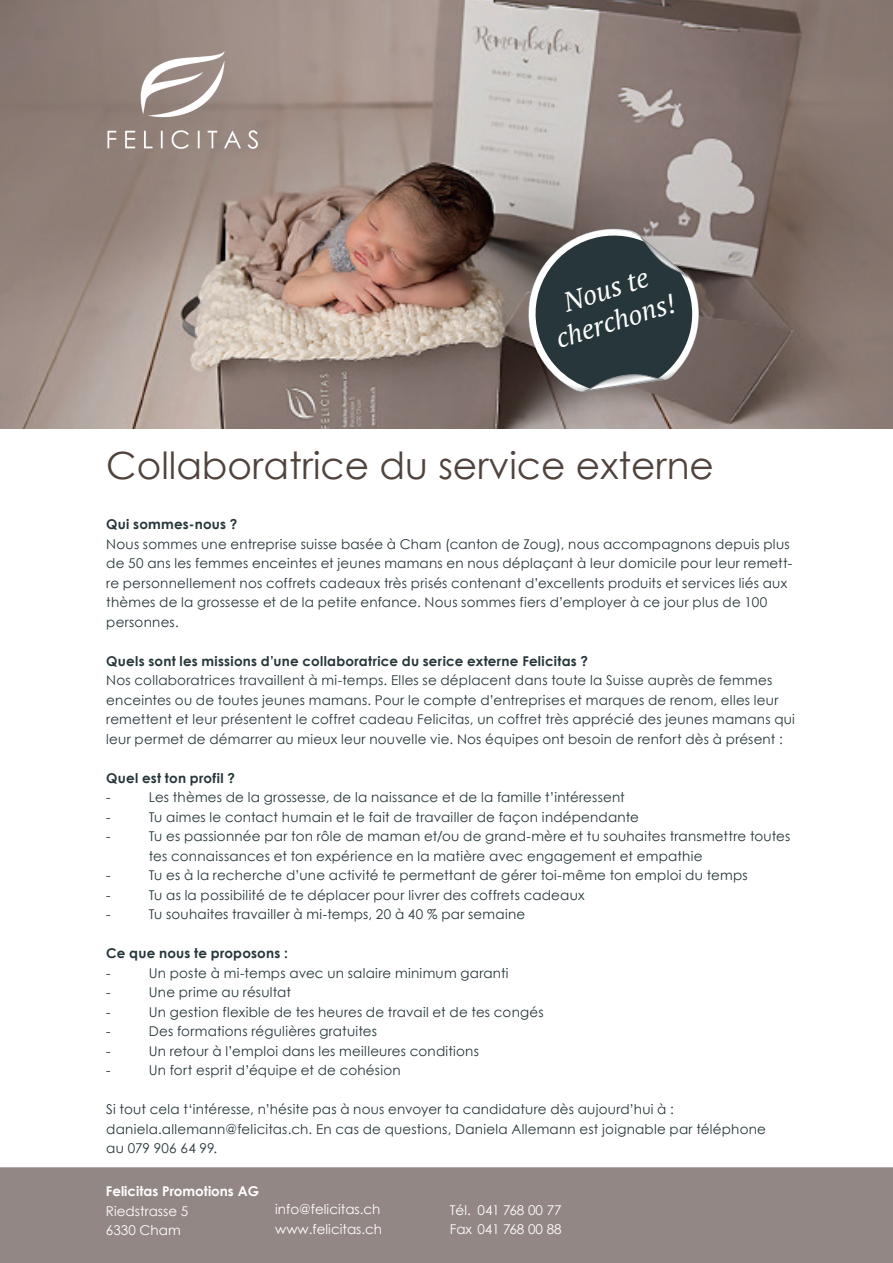
<style>
.page{position:relative;width:893px;height:1263px;background:#fff}
.page>*{position:absolute;margin:0;border:0;box-sizing:border-box;transform-origin:0 0}
.t1{font:37.5px "Century Gothic";color:#50433d}
.t2{font:italic 27px/32.4px "PT Serif";color:#fff;text-align:center}
.t3{font:13.5px/19.5px "Century Gothic";letter-spacing:.015em;color:#26363a}
.t4{font:700 13.5px "Century Gothic";letter-spacing:.015em;color:#26363a}
.t5{font:13.5px/19.5px "Century Gothic";color:#fff}
.t6{font:700 13.5px "Century Gothic";color:#fff}
</style>
<div class="page">
<div style="left:0;top:1167px;width:893px;height:96px;background:#928784"></div>
<img style="left:0;top:0;width:893px;height:428px">
<img style="left:98px;top:15px;width:170px;height:170px">
<svg style="left:522px;top:228px;width:180px;height:164px"></svg>
<h2 class="t2" style="left:542px;top:292px;width:125px;rotate:-17deg">Nous te cherchons!</h2>
<h1 class="t1" style="left:106px;top:439px;width:609px">Collaboratrice du service externe</h1>
<p class="t4" style="left:106px;top:514px;width:133px">Qui sommes-nous ?</p>
<p class="t3" style="left:106px;top:534px;width:688px">Nous sommes une entreprise suisse basée à Cham (canton de Zoug), nous accompagnons depuis plus de 50 ans les femmes enceintes et jeunes mamans en nous déplaçant à leur domicile pour leur remett&shy;re personnellement nos coffrets cadeaux très prisés contenant d’excellents produits et services liés aux thèmes de la grossesse et de la petite enfance. Nous sommes fiers d’employer à ce jour plus de 100 personnes.</p>
<p class="t4" style="left:106px;top:651px;width:483px">Quels sont les missions d’une collaboratrice du serice externe Felicitas ?</p>
<p class="t3" style="left:106px;top:670px;width:690px">Nos collaboratrices travaillent à mi-temps. Elles se déplacent dans toute la Suisse auprès de femmes enceintes ou de toutes jeunes mamans. Pour le compte d’entreprises et marques de renom, elles leur remettent et leur présentent le coffret cadeau Felicitas, un coffret très apprécié des jeunes mamans qui leur permet de démarrer au mieux leur nouvelle vie. Nos équipes ont besoin de renfort dès à présent :</p>
<p class="t4" style="left:106px;top:768px;width:130px">Quel est ton profil ?</p>
<p class="t3" style="left:106px;top:787px;width:6px">-</p>
<p class="t3" style="left:149px;top:787px;width:477px">Les thèmes de la grossesse, de la naissance et de la famille t’intéressent</p>
<p class="t3" style="left:106px;top:807px;width:6px">-</p>
<p class="t3" style="left:149px;top:807px;width:492px">Tu aimes le contact humain et le fait de travailler de façon indépendante</p>
<p class="t3" style="left:106px;top:826px;width:6px">-</p>
<p class="t3" style="left:149px;top:826px;width:643px">Tu es passionnée par ton rôle de maman et/ou de grand-mère et tu souhaites transmettre toutes tes connaissances et ton expérience en la matière avec engagement et empathie</p>
<p class="t3" style="left:106px;top:865px;width:6px">-</p>
<p class="t3" style="left:149px;top:865px;width:600px">Tu es à la recherche d’une activité te permettant de gérer toi-même ton emploi du temps</p>
<p class="t3" style="left:106px;top:885px;width:6px">-</p>
<p class="t3" style="left:149px;top:885px;width:437px">Tu as la possibilité de te déplacer pour livrer des coffrets cadeaux</p>
<p class="t3" style="left:106px;top:904px;width:6px">-</p>
<p class="t3" style="left:149px;top:904px;width:378px">Tu souhaites travailler à mi-temps, 20 à 40 % par semaine</p>
<p class="t4" style="left:106px;top:943px;width:183px">Ce que nous te proposons :</p>
<p class="t3" style="left:106px;top:963px;width:6px">-</p>
<p class="t3" style="left:149px;top:963px;width:361px">Un poste à mi-temps avec un salaire minimum garanti</p>
<p class="t3" style="left:106px;top:982px;width:6px">-</p>
<p class="t3" style="left:149px;top:982px;width:144px">Une prime au résultat</p>
<p class="t3" style="left:106px;top:1002px;width:6px">-</p>
<p class="t3" style="left:149px;top:1002px;width:396px">Un gestion flexible de tes heures de travail et de tes congés</p>
<p class="t3" style="left:106px;top:1021px;width:6px">-</p>
<p class="t3" style="left:149px;top:1021px;width:230px">Des formations régulières gratuites</p>
<p class="t3" style="left:106px;top:1041px;width:6px">-</p>
<p class="t3" style="left:149px;top:1041px;width:332px">Un retour à l’emploi dans les meilleures conditions</p>
<p class="t3" style="left:106px;top:1060px;width:6px">-</p>
<p class="t3" style="left:149px;top:1060px;width:253px">Un fort esprit d’équipe et de cohésion</p>
<p class="t3" style="left:106px;top:1099px;width:661px">Si tout cela t‘intéresse, n’hésite pas à nous envoyer ta candidature dès aujourd’hui à : daniela.allemann@felicitas.ch. En cas de questions, Daniela Allemann est joignable par téléphone au 079 906 64 99.</p>
<p class="t6" style="left:106px;top:1181px;width:155px">Felicitas Promotions AG</p>
<p class="t5" style="left:106px;top:1201px;width:84px">Riedstrasse 5<br>6330 Cham</p>
<p class="t5" style="left:275px;top:1199px;width:108px">info@felicitas.ch www.felicitas.ch</p>
<p class="t5" style="left:450px;top:1200px;width:113px">Tél. 041 768 00 77<br>Fax 041 768 00 88</p>
</div>
